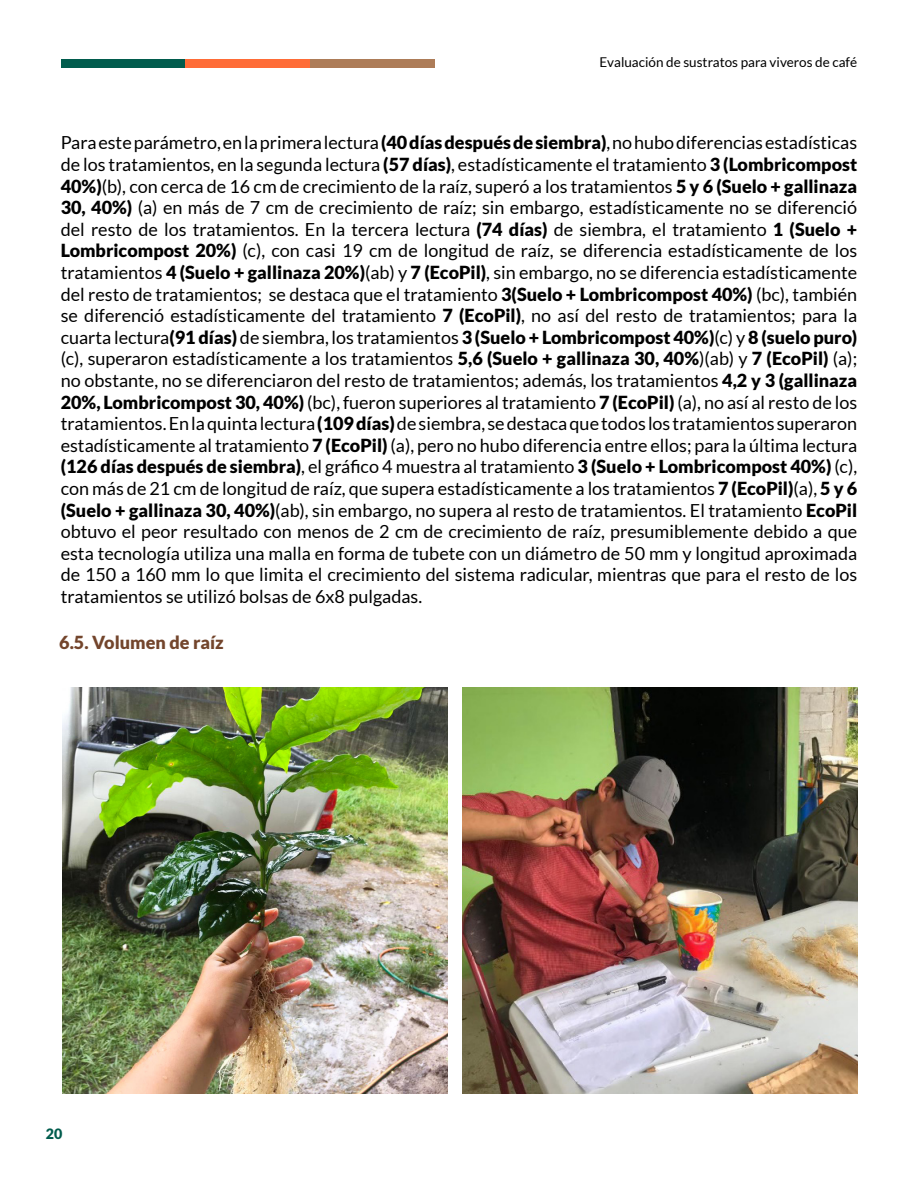
<style>
.page{position:relative;width:918px;height:1188px;background:#fff}
.page>*{position:absolute;margin:0;border:0;box-sizing:border-box;transform-origin:0 0}
.t1{font:18px/21.6px "Lato";color:#000;text-align:justify}
.t2{font:900 18px "Lato";color:#73452c}
.t3{font:900 14.25px "Lato";color:#015c4d}
.t4{font:13.5px "Lato";color:#000}
.s1{font-weight:900}
</style>
<div class="page">
<div style="left:61px;top:59px;width:124px;height:9px;background:#015c4d"></div>
<div style="left:185px;top:59px;width:125px;height:9px;background:#ff6c37"></div>
<div style="left:310px;top:59px;width:125px;height:9px;background:#ad7c58"></div>
<img style="left:63px;top:688px;width:384px;height:406px">
<img style="left:462px;top:688px;width:395px;height:406px">
<p class="t4" style="left:599px;top:55px;width:259px">Evaluación de sustratos para viveros de café</p>
<p class="t1" style="left:61px;top:132px;width:798px">Para este parámetro, en la primera lectura <span class="s1">(40 días después de siembra)</span>, no hubo diferencias estadísticas de los tratamientos, en la segunda lectura <span class="s1">(57 días)</span>, estadísticamente el tratamiento <span class="s1">3 (Lombricompost 40%)</span>(b), con cerca de 16 cm de crecimiento de la raíz, superó a los tratamientos <span class="s1">5 y 6 (Suelo + gallinaza 30, 40%)</span> (a) en más de 7 cm de crecimiento de raíz; sin embargo, estadísticamente no se diferenció del resto de los tratamientos. En la tercera lectura <span class="s1">(74 días)</span> de siembra, el tratamiento <span class="s1">1 (Suelo + Lombricompost 20%)</span> (c), con casi 19 cm de longitud de raíz, se diferencia estadísticamente de los tratamientos <span class="s1">4 (Suelo + gallinaza 20%)</span>(ab) y <span class="s1">7 (EcoPil)</span>, sin embargo, no se diferencia estadísticamente del resto de tratamientos; se destaca que el tratamiento <span class="s1">3(Suelo + Lombricompost 40%)</span> (bc), también se diferenció estadísticamente del tratamiento <span class="s1">7 (EcoPil)</span>, no así del resto de tratamientos; para la cuarta lectura<span class="s1">(91 días)</span> de siembra, los tratamientos <span class="s1">3 (Suelo + Lombricompost 40%)</span>(c) y <span class="s1">8 (suelo puro) </span>(c), superaron estadísticamente a los tratamientos <span class="s1">5,6 (Suelo + gallinaza 30, 40%</span>)(ab) y <span class="s1">7 (EcoPil)</span> (a); no obstante, no se diferenciaron del resto de tratamientos; además, los tratamientos <span class="s1">4,2 y 3 (gallinaza 20%, Lombricompost 30, 40%)</span> (bc), fueron superiores al tratamiento <span class="s1">7 (EcoPil)</span> (a), no así al resto de los tratamientos. En la quinta lectura <span class="s1">(109 días)</span> de siembra, se destaca que todos los tratamientos superaron estadísticamente al tratamiento <span class="s1">7 (EcoPil)</span> (a), pero no hubo diferencia entre ellos; para la última lectura <span class="s1">(126 días después de siembra)</span>, el gráfico 4 muestra al tratamiento <span class="s1">3 (Suelo + Lombricompost 40%)</span> (c), con más de 21 cm de longitud de raíz, que supera estadísticamente a los tratamientos <span class="s1">7 (EcoPil)</span>(a), <span class="s1">5 y 6 (Suelo + gallinaza 30, 40%)</span>(ab), sin embargo, no supera al resto de tratamientos. El tratamiento <span class="s1">EcoPil </span>obtuvo el peor resultado con menos de 2 cm de crecimiento de raíz, presumiblemente debido a que esta tecnología utiliza una malla en forma de tubete con un diámetro de 50 mm y longitud aproximada de 150 a 160 mm lo que limita el crecimiento del sistema radicular, mientras que para el resto de los tratamientos se utilizó bolsas de 6x8 pulgadas.</p>
<p class="t2" style="left:59px;top:632px;width:166px">6.5. Volumen de raíz</p>
<p class="t3" style="left:46px;top:1126px;width:18px">20</p>
</div>
